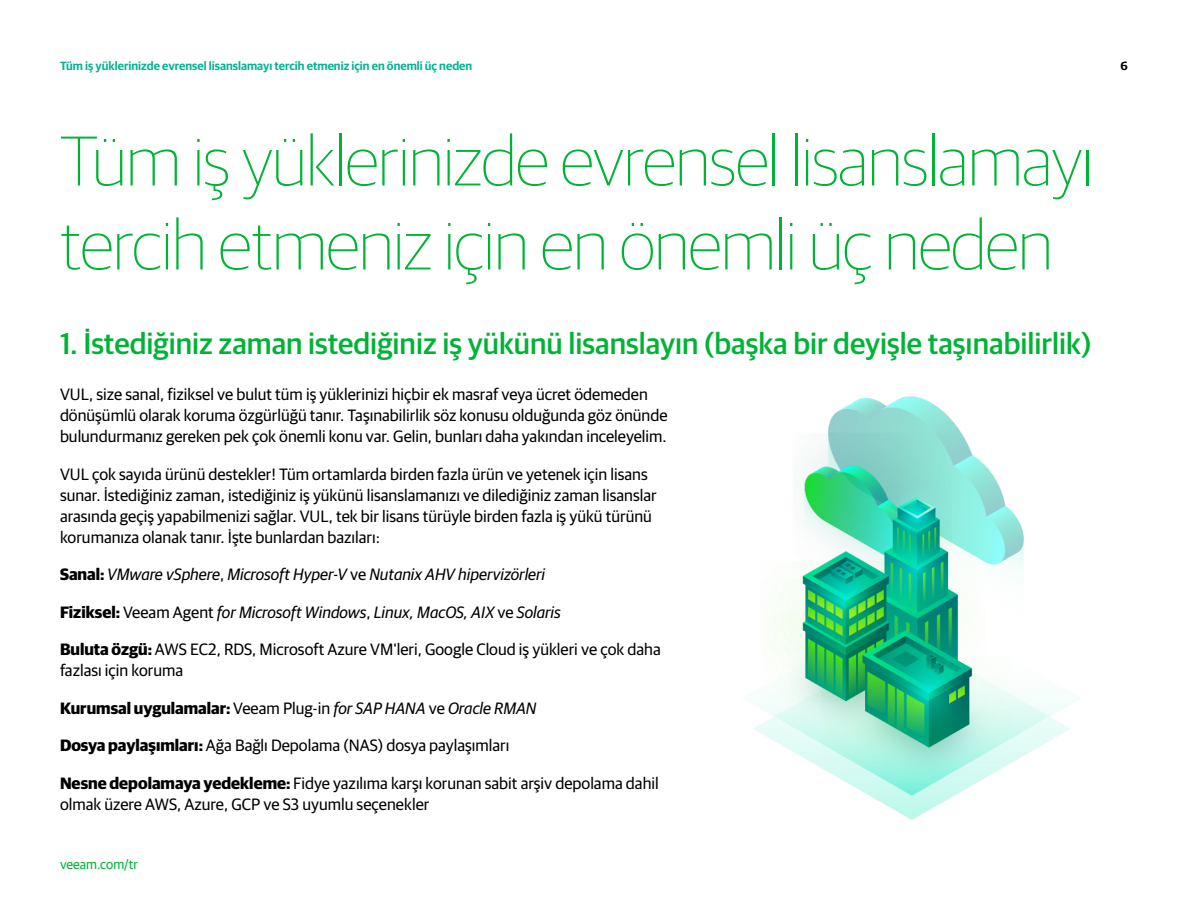
<style>
.page{position:relative;width:1188px;height:918px;background:#fff}
.page>*{position:absolute;margin:0;border:0;box-sizing:border-box;transform-origin:0 0}
.Chapter_Title{font:100 70.5px/84px "Guardian Sans Cy";letter-spacing:-.01em;color:#00b336}
.Subtitle_1_level{font:500 30px "Guardian Sans Cy";color:#00b336}
.t1{font:16.5px/21px "Guardian Sans Cy";color:#000}
.t2{font:italic 16.5px "Guardian Sans Cy";color:#000}
.t3{font:700 16.5px "Guardian Sans Cy";color:#000}
.t4{font:13.5px "Guardian Sans Cy";color:#00b336}
.t5{font:600 12px "Guardian Sans Cy";color:#00b492}
.t6{font:600 12px "Guardian Sans Cy";color:#000}
.s1{font-weight:700;font-style:normal}
.s2{font-style:normal}
.s3{font-weight:700}
.s4{font-weight:400}
.s5{font-weight:400;font-style:italic}
</style>
<div class="page">
<img style="left:746px;top:396px;width:328px;height:424px">
<p class="t5" style="left:60px;top:57px;width:414px">Tüm iş yüklerinizde evrensel lisanslamayı tercih etmeniz için en önemli üç neden</p>
<p class="Chapter_Title" style="left:60px;top:115px;width:1034px">Tüm iş yüklerinizde evrensel lisanslamayı tercih etmeniz için en önemli üç neden</p>
<p class="Subtitle_1_level" style="left:60px;top:322px;width:1033px">1. İstediğiniz zaman istediğiniz iş yükünü lisanslayın (başka bir deyişle taşınabilirlik)</p>
<p class="t1" style="left:60px;top:383px;width:609px">VUL, size sanal, fiziksel ve bulut tüm iş yüklerinizi hiçbir ek masraf veya ücret ödemeden dönüşümlü olarak koruma özgürlüğü tanır. Taşınabilirlik söz konusu olduğunda göz önünde bulundurmanız gereken pek çok önemli konu var. Gelin, bunları daha yakından inceleyelim.</p>
<p class="t1" style="left:60px;top:462px;width:598px">VUL çok sayıda ürünü destekler! Tüm ortamlarda birden fazla ürün ve yetenek için lisans sunar. İstediğiniz zaman, istediğiniz iş yükünü lisanslamanızı ve dilediğiniz zaman lisanslar arasında geçiş yapabilmenizi sağlar. VUL, tek bir lisans türüyle birden fazla iş yükü türünü korumanıza olanak tanır. İşte bunlardan bazıları:</p>
<p class="t2" style="left:60px;top:563px;width:487px"><span class="s1">Sanal:</span> VMware vSphere<span class="s2">,</span> Microsoft Hyper-V <span class="s2">ve</span> Nutanix AHV hipervizörleri</p>
<p class="t2" style="left:60px;top:600px;width:502px"><span class="s1">Fiziksel:</span> <span class="s2">Veeam Agent</span> for Microsoft Windows<span class="s2">,</span> Linux, MacOS, AIX <span class="s2">ve</span> Solaris</p>
<p class="t1" style="left:60px;top:638px;width:602px"><span class="s3">Buluta özgü:</span> AWS EC2, RDS, Microsoft Azure VM'leri, Google Cloud iş yükleri ve çok daha fazlası için koruma</p>
<p class="t3" style="left:60px;top:696px;width:478px">Kurumsal uygulamalar: <span class="s4">Veeam Plug-in</span> <span class="s5">for SAP HANA</span> <span class="s4">ve</span> <span class="s5">Oracle RMAN</span></p>
<p class="t1" style="left:60px;top:734px;width:451px"><span class="s3">Dosya paylaşımları:</span> Ağa Bağlı Depolama (NAS) dosya paylaşımları</p>
<p class="t1" style="left:60px;top:771px;width:600px"><span class="s3">Nesne depolamaya yedekleme:</span> Fidye yazılıma karşı korunan sabit arşiv depolama dahil olmak üzere AWS, Azure, GCP ve S3 uyumlu seçenekler</p>
<p class="t4" style="left:60px;top:854px;width:80px">veeam.com/tr</p>
<p class="t6" style="left:1121px;top:57px;width:9px">6</p>
</div>
